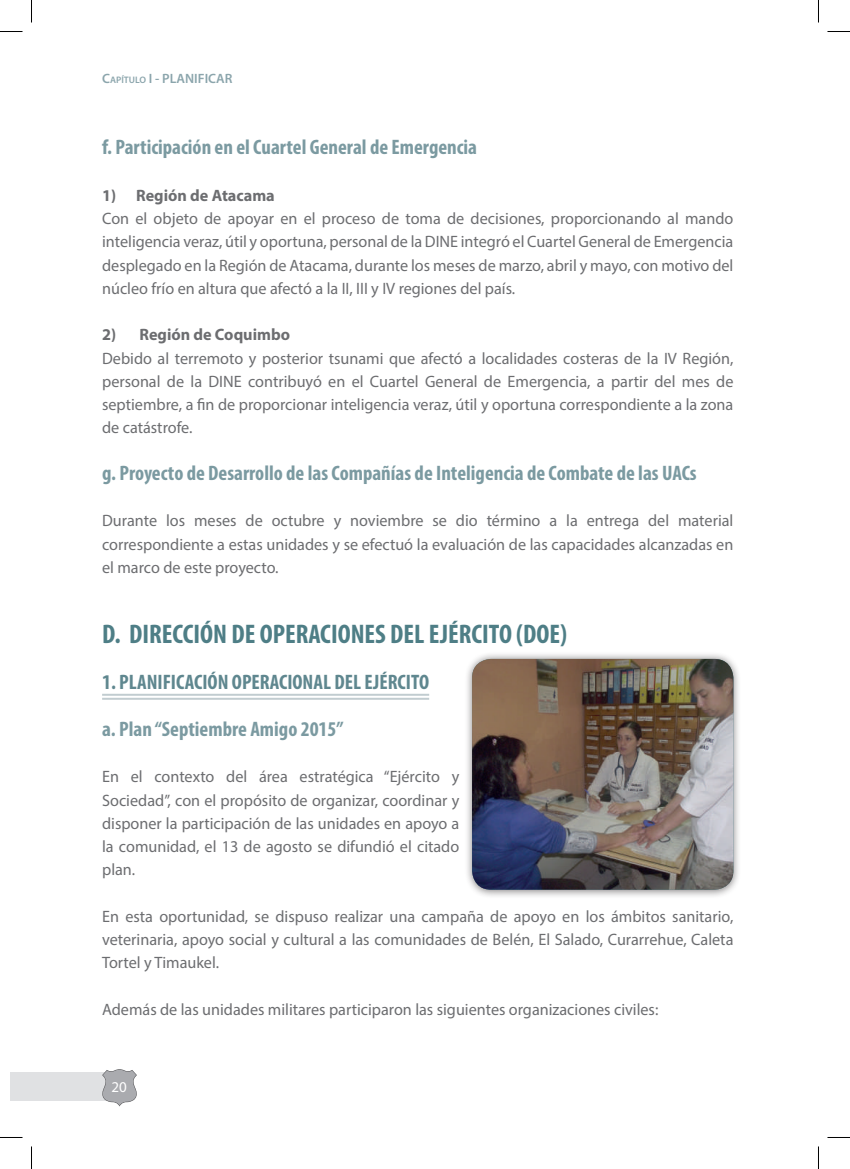
<style>
.page{position:relative;width:850px;height:1169px;background:#fff}
.page>*{position:absolute;margin:0;border:0;box-sizing:border-box;transform-origin:0 0}
.t1{font:700 condensed 27px "Myriad Pro";color:#4e7e86}
.t2{font:700 condensed 21px "Myriad Pro";color:#7b9aa1}
.t3{font:700 condensed 21px "Myriad Pro";color:#5f878f}
.t4{font:16.5px/23.2px "Myriad Pro";color:#6c6d70;text-align:justify}
.t5{font:700 16.5px "Myriad Pro";color:#6c6d70}
.t6{font:15px "Myriad Pro";color:#fff}
.t7{font:600 13.5px "Myriad Pro";color:#8ba5ac}
.s1{font-size:9.45px}
</style>
<div class="page">
<div style="left:10px;top:1072px;width:119px;height:28px;background:#e0e1e3"></div>
<svg style="left:102px;top:1069px;width:35px;height:37px"></svg>
<hr style="left:102px;top:693px;width:327px;height:2px;background:#c1ccd0">
<hr style="left:102px;top:697px;width:327px;height:2px;background:#c1ccd0">
<div style="left:464px;top:651px;width:277px;height:248px;background:#231f20;opacity:.56"></div>
<img style="left:472px;top:659px;width:261px;height:230px">
<svg style="left:0;top:31px;width:22px;height:1px"></svg>
<svg style="left:827px;top:31px;width:23px;height:1px"></svg>
<svg style="left:0;top:1137px;width:22px;height:1px"></svg>
<svg style="left:827px;top:1137px;width:23px;height:1px"></svg>
<svg style="left:31px;top:0;width:1px;height:22px"></svg>
<svg style="left:31px;top:1146px;width:1px;height:23px"></svg>
<svg style="left:818px;top:0;width:1px;height:22px"></svg>
<svg style="left:818px;top:1146px;width:1px;height:23px"></svg>
<p class="t7" style="left:102px;top:69px;width:132px">C<span class="s1">APÍTULO</span> I - PLANIFICAR</p>
<p class="t2" style="left:102px;top:134px;width:376px">f. Participación en el Cuartel General de Emergencia</p>
<p class="t5" style="left:102px;top:184px;width:174px">1) Región de Atacama</p>
<p class="t4" style="left:102px;top:207px;width:633px">Con el objeto de apoyar en el proceso de toma de decisiones, proporcionando al mando inteligencia veraz, útil y oportuna, personal de la DINE integró el Cuartel General de Emergencia desplegado en la Región de Atacama, durante los meses de marzo, abril y mayo, con motivo del núcleo frío en altura que afectó a la II, III y IV regiones del país.</p>
<p class="t5" style="left:102px;top:324px;width:189px">2) Región de Coquimbo</p>
<p class="t4" style="left:102px;top:346px;width:633px">Debido al terremoto y posterior tsunami que afectó a localidades costeras de la IV Región, personal de la DINE contribuyó en el Cuartel General de Emergencia, a partir del mes de septiembre, a fin de proporcionar inteligencia veraz, útil y oportuna correspondiente a la zona de catástrofe.</p>
<p class="t2" style="left:102px;top:460px;width:596px">g. Proyecto de Desarrollo de las Compañías de Inteligencia de Combate de las UACs</p>
<p class="t4" style="left:102px;top:509px;width:633px">Durante los meses de octubre y noviembre se dio término a la entrega del material correspondiente a estas unidades y se efectuó la evaluación de las capacidades alcanzadas en el marco de este proyecto.</p>
<h1 class="t1" style="left:102px;top:617px;width:466px">D. DIRECCIÓN DE OPERACIONES DEL EJÉRCITO (DOE)</h1>
<p class="t3" style="left:102px;top:669px;width:328px">1. PLANIFICACIÓN OPERACIONAL DEL EJÉRCITO</p>
<p class="t2" style="left:102px;top:715px;width:243px">a. Plan “Septiembre Amigo 2015”</p>
<p class="t4" style="left:102px;top:765px;width:359px">En el contexto del área estratégica “Ejército y Sociedad”, con el propósito de organizar, coordinar y disponer la participación de las unidades en apoyo a la comunidad, el 13 de agosto se difundió el citado plan.</p>
<p class="t4" style="left:102px;top:904px;width:633px">En esta oportunidad, se dispuso realizar una campaña de apoyo en los ámbitos sanitario, veterinaria, apoyo social y cultural a las comunidades de Belén, El Salado, Curarrehue, Caleta Tortel y Timaukel.</p>
<p class="t4" style="left:102px;top:997px;width:558px">Además de las unidades militares participaron las siguientes organizaciones civiles:</p>
<p class="t6" style="left:112px;top:1078px;width:17px">20</p>
</div>
